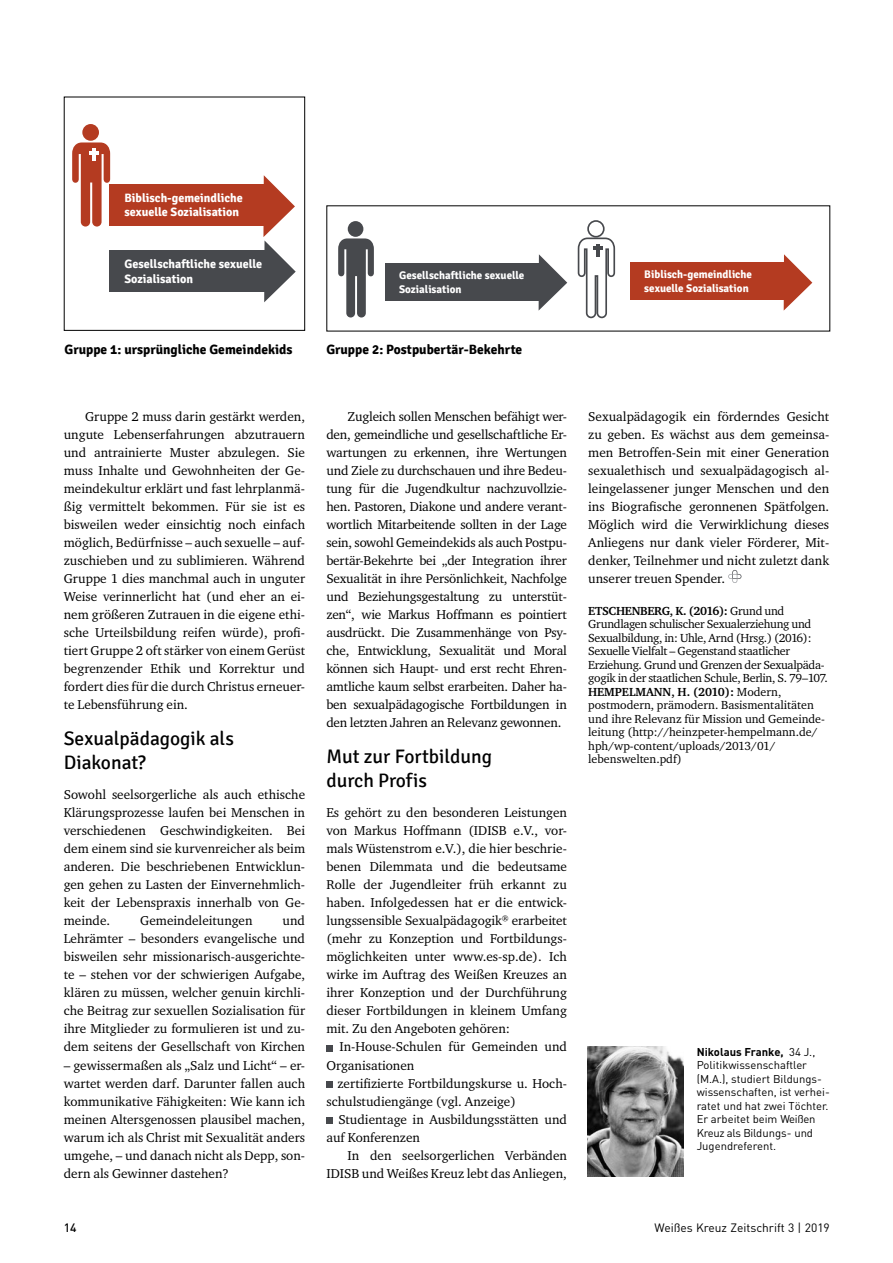
<style>
.page{position:relative;width:893px;height:1263px;background:#fff}
.page>*{position:absolute;margin:0;border:0;box-sizing:border-box;transform-origin:0 0}
.t1{font:19.5px/23.4px "Signika";color:#000}
.t2{font:700 13.5px "Signika";color:#000}
.t3{font:13.2px/18px "Charter ITC";color:#000;text-align:justify}
.t4{font:700 12.15px/14.5px "Signika";color:#fff}
.t5{font:12px/13.5px "Charter ITC";letter-spacing:-.025em;color:#000}
.t6{font:12px "DIN";color:#000}
.t7{font:500 12px "DIN";color:#000}
.t8{font:11.25px/13.5px "DIN";color:#000}
.t9{font:700 11.1px/13.2px "Signika";color:#fff}
.s1{font-weight:700}
</style>
<div class="page">
<img style="left:587px;top:1046px;width:97px;height:130px">
<div style="left:326px;top:1045px;width:7px;height:6px;background:#47494d"></div>
<div style="left:326px;top:1081px;width:7px;height:6px;background:#47494d"></div>
<div style="left:326px;top:1117px;width:7px;height:6px;background:#47494d"></div>
<div style="left:348px;top:221px;width:15px;height:16px;background:#47494d;border-radius:50%"></div>
<svg style="left:338px;top:238px;width:36px;height:79px"></svg>
<div style="left:587px;top:220px;width:18px;height:18px;border:2px solid #47494d;border-radius:50%"></div>
<svg style="left:577px;top:237px;width:39px;height:82px"></svg>
<svg style="left:784px;top:254px;width:28px;height:57px"></svg>
<div style="left:630px;top:262px;width:155px;height:38px;background:#b43b21"></div>
<svg style="left:539px;top:254px;width:28px;height:56px"></svg>
<div style="left:385px;top:263px;width:155px;height:38px;background:#47494d"></div>
<hr style="left:596px;top:244px;width:4px;height:13px;background:#47494d">
<hr style="left:593px;top:246px;width:10px;height:4px;background:#47494d">
<div style="left:64px;top:97px;width:241px;height:234px;border:1px solid #000"></div>
<svg style="left:263px;top:175px;width:33px;height:127px"></svg>
<div style="left:109px;top:184px;width:155px;height:42px;background:#b43b21"></div>
<div style="left:109px;top:251px;width:161px;height:41px;background:#47494d"></div>
<div style="left:82px;top:124px;width:17px;height:17px;background:#b43b21;border-radius:50%"></div>
<svg style="left:72px;top:142px;width:38px;height:85px"></svg>
<hr style="left:92px;top:149px;width:4px;height:12px;background:#fff">
<hr style="left:89px;top:151px;width:10px;height:4px;background:#fff">
<svg style="left:728px;top:570px;width:13px;height:13px"></svg>
<p class="t4" style="left:124px;top:190px;width:120px">Biblisch-gemeindliche sexuelle Sozialisation</p>
<p class="t4" style="left:124px;top:257px;width:139px">Gesellschaftliche sexuelle<br>Sozialisation</p>
<p class="t9" style="left:399px;top:269px;width:127px">Gesellschaftliche sexuelle<br>Sozialisation</p>
<p class="t2" style="left:65px;top:341px;width:229px">Gruppe 1: ursprüngliche Gemeindekids</p>
<p class="t2" style="left:326px;top:341px;width:197px">Gruppe 2: Postpubertär-Bekehrte</p>
<p class="t9" style="left:644px;top:268px;width:109px">Biblisch-gemeindliche sexuelle Sozialisation</p>
<p class="t3" style="left:64px;top:407px;width:243px;text-indent:21px">Gruppe 2 muss darin gestärkt werden, ungute Lebenserfahrungen abzutrauern und antrainierte Muster abzulegen. Sie muss Inhalte und Gewohnheiten der Ge&shy;meindekultur erklärt und fast lehrplanmä&shy;ßig vermittelt bekommen. Für sie ist es bisweilen weder einsichtig noch einfach möglich, Bedürfnisse – auch sexuelle – auf&shy;zuschieben und zu sublimieren. Während Gruppe 1 dies manchmal auch in unguter Weise verinnerlicht hat (und eher an ei&shy;nem größeren Zutrauen in die eigene ethi&shy;sche Urteilsbildung reifen würde), profi&shy;tiert Gruppe 2 oft stärker von einem Gerüst begrenzender Ethik und Korrektur und fordert dies für die durch Christus erneuer&shy;te Lebensführung ein.</p>
<h1 class="t1" style="left:64px;top:727px;width:172px">Sexualpädagogik als<br>Diakonat?</h1>
<p class="t3" style="left:64px;top:785px;width:243px">Sowohl seelsorgerliche als auch ethische Klärungsprozesse laufen bei Menschen in verschiedenen Geschwindigkeiten. Bei dem einem sind sie kurvenreicher als beim anderen. Die beschriebenen Entwicklun&shy;gen gehen zu Lasten der Einvernehmlich&shy;keit der Lebenspraxis innerhalb von Ge&shy;meinde.</p>
<p class="t3" style="left:64px;top:911px;width:243px;text-indent:219px">und Lehrämter – besonders evangelische und bisweilen sehr missionarisch-ausgerichte&shy;te – stehen vor der schwierigen Aufgabe, klären zu müssen, welcher genuin kirchli&shy;che Beitrag zur sexuellen Sozialisation für ihre Mitglieder zu formulieren ist und zu&shy;dem seitens der Gesellschaft von Kirchen</p>
<p class="t3" style="left:64px;top:1056px;width:243px">– gewissermaßen als „Salz und Licht“ – er&shy;wartet werden darf. Darunter fallen auch kommunikative Fähigkeiten: Wie kann ich meinen Altersgenossen plausibel machen, warum ich als Christ mit Sexualität anders umgehe, – und danach nicht als Depp, son&shy;dern als Gewinner dastehen?</p>
<p class="t3" style="left:140px;top:911px;width:114px">Gemeindeleitungen</p>
<p class="t3" style="left:326px;top:407px;width:242px;text-indent:21px">Zugleich sollen Menschen befähigt wer&shy;den, gemeindliche und gesellschaftliche Er&shy;wartungen zu erkennen, ihre Wertungen und Ziele zu durchschauen und ihre Bedeu&shy;tung für die Jugendkultur nachzuvollzie&shy;hen. Pastoren, Diakone und andere verant&shy;wortlich Mitarbeitende sollten in der Lage sein, sowohl Gemeindekids als auch Postpu&shy;bertär-Bekehrte bei „der Integration ihrer Sexualität in ihre Persönlichkeit, Nachfolge und Beziehungsgestaltung zu unterstüt&shy;zen“, wie Markus Hoffmann es pointiert ausdrückt. Die Zusammenhänge von Psy&shy;che, Entwicklung, Sexualität und Moral können sich Haupt- und erst recht Ehren&shy;amtliche kaum selbst erarbeiten. Daher ha&shy;ben sexualpädagogische Fortbildungen in den letzten Jahren an Relevanz gewonnen.</p>
<h1 class="t1" style="left:326px;top:745px;width:167px">Mut zur Fortbildung durch Profis</h1>
<p class="t3" style="left:326px;top:803px;width:242px">Es gehört zu den besonderen Leistungen von Markus Hoffmann (IDISB e.V., vor&shy;mals Wüstenstrom e.V.), die hier beschrie&shy;benen Dilemmata und die bedeutsame Rolle der Jugendleiter früh erkannt zu haben. Infolgedessen hat er die entwick&shy;lungssensible Sexualpädagogik<sup>®</sup> erarbeitet (mehr zu Konzeption und Fortbildungs&shy;möglichkeiten unter www.es-sp.de). Ich wirke im Auftrag des Weißen Kreuzes an ihrer Konzeption und der Durchführung dieser Fortbildungen in kleinem Umfang mit. Zu den Angeboten gehören:</p>
<p class="t3" style="left:326px;top:1038px;width:242px;text-indent:13px">In-House-Schulen für Gemeinden und<br>Organisationen</p>
<p class="t3" style="left:326px;top:1074px;width:242px;text-indent:11px">zertifizierte Fortbildungskurse u. Hoch&shy;schulstudiengänge (vgl. Anzeige)</p>
<p class="t3" style="left:326px;top:1110px;width:242px;text-indent:12px">Studientage in Ausbildungsstätten und auf Konferenzen</p>
<p class="t3" style="left:326px;top:1146px;width:242px;text-align:right">In den seelsorgerlichen Verbänden<br>IDISB und Weißes Kreuz lebt das Anliegen,</p>
<p class="t3" style="left:588px;top:407px;width:242px">Sexualpädagogik ein förderndes Gesicht zu geben. Es wächst aus dem gemeinsa&shy;men Betroffen-Sein mit einer Generation sexualethisch und sexualpädagogisch al&shy;leingelassener junger Menschen und den ins Biografische geronnenen Spätfolgen.<br>Möglich wird die Verwirklichung dieses Anliegens nur dank vieler Förderer, Mit&shy;denker, Teilnehmer und nicht zuletzt dank unserer treuen Spender.</p>
<p class="t5" style="left:588px;top:603px;width:241px"><span class="s1">ETSCHENBERG, K. (2016):</span> Grund und Grundlagen schulischer Sexualerziehung und Sexualbildung, in: Uhle, Arnd (Hrsg.) (2016):<br>Sexuelle Vielfalt – Gegenstand staatlicher Erziehung. Grund und Grenzen der Sexualpäda&shy;gogik in der staatlichen Schule, Berlin, S. 79–107.<br><span class="s1">HEMPELMANN, H. (2010):</span> Modern, postmodern, prämodern. Basismentalitäten und ihre Relevanz für Mission und Gemeinde&shy;leitung (http://heinzpeter-hempelmann.de/ hph/wp-content/uploads/2013/01/ lebenswelten.pdf)</p>
<p class="t8" style="left:697px;top:1044px;width:135px"><span class="s1">Nikolaus Franke,</span> 34 J.,<br>Politikwissenschaftler (M.A.), studiert Bildungs&shy;wissenschaften, ist verhei&shy;ratet und hat zwei Töchter.<br>Er arbeitet beim Weißen<br>Kreuz als Bildungs- und<br>Jugendreferent.</p>
<p class="t7" style="left:64px;top:1220px;width:14px">14</p>
<p class="t6" style="left:655px;top:1220px;width:177px">Weißes Kreuz Zeitschrift 3 | 2019</p>
</div>
